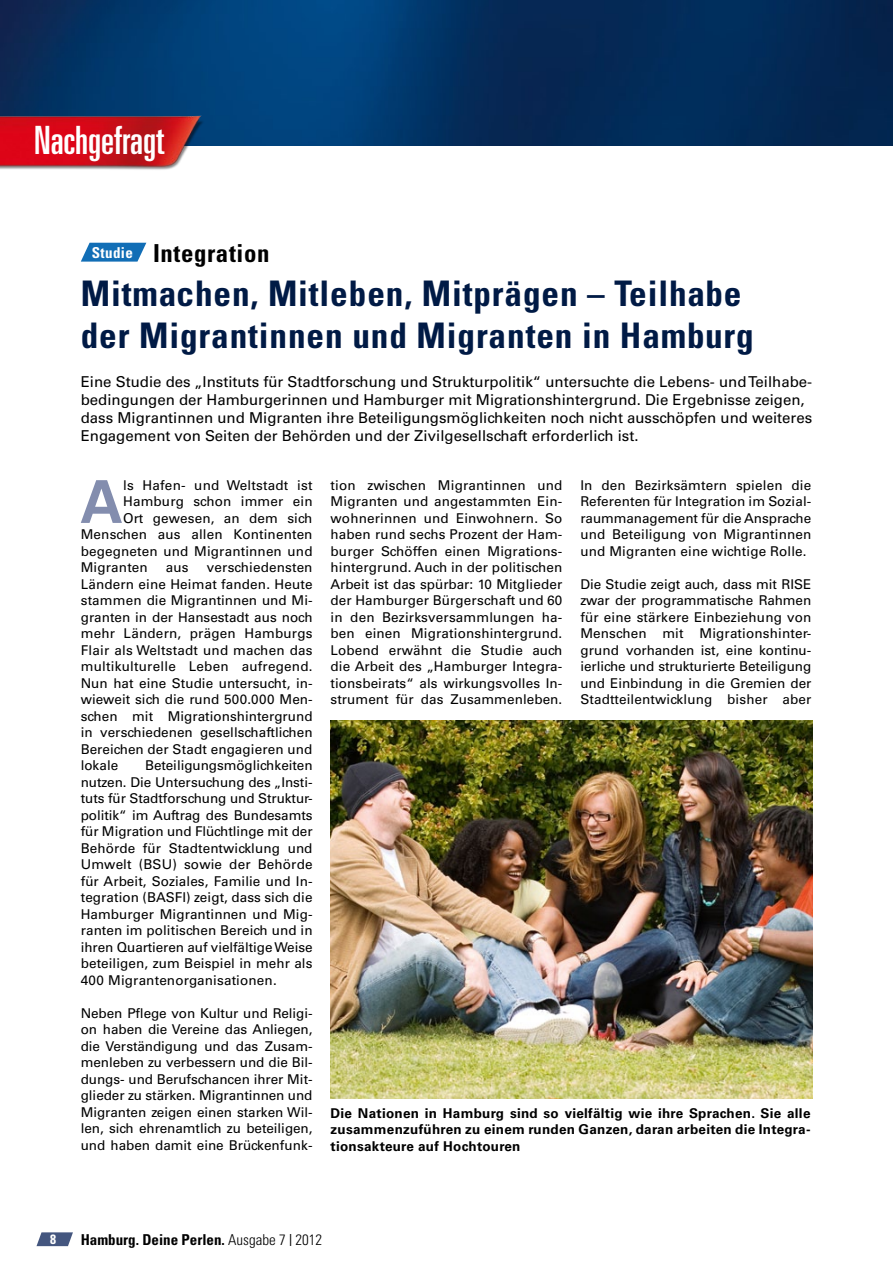
<style>
.page{position:relative;width:893px;height:1263px;background:#fff}
.page>*{position:absolute;margin:0;border:0;box-sizing:border-box;transform-origin:0 0}
.t1{font:700 59.1px "Univers";color:#838dae}
.t2{font:ultra-condensed 39px "Univers LT Pro";color:#fff}
.t3{font:700 condensed 35.25px/42.3px "Univers";letter-spacing:.025em;color:#001a45}
.t4{font:700 condensed 24.75px "Univers";letter-spacing:.025em;color:#000}
.t5{font:15px/18px "Univers";color:#000}
.t6{font:700 condensed 15px "Univers";color:#000}
.t7{font:13.5px/16.5px "Univers";letter-spacing:.01em;color:#000;text-align:justify}
.t8{font:700 13.5px/16.2px "Univers";letter-spacing:.02em;color:#000;text-align:justify}
.t9{font:700 condensed 13.5px "Univers";color:#fff}
.s1{font-weight:300}
.s2{font-weight:400;font-stretch:normal;font-size:12px}
</style>
<div class="page">
<svg style="left:37px;top:1232px;width:36px;height:14px"></svg>
<img style="left:0;top:0;width:888px;height:146px">
<img style="left:888px;top:0;width:5px;height:146px">
<img style="left:0;top:116px;width:246px;height:54px">
<svg style="left:81px;top:243px;width:65px;height:19px"></svg>
<img style="left:331px;top:721px;width:481px;height:378px">
<h2 class="t2" style="left:34px;top:118px;width:131px">Nachgefragt</h2>
<h3 class="t4" style="left:92px;top:238px;width:179px"><sup>Studie</sup> Integration</h3>
<h3 class="t3" style="left:81px;top:272px;width:674px">Mitmachen, Mitleben, Mitprägen – Teilhabe der Migrantinnen und Migranten in Hamburg</h3>
<p class="t5" style="left:81px;top:372px;width:733px">Eine Studie des „Instituts für Stadtforschung und Strukturpolitik“ untersuchte die Lebens- und Teilhabe&shy;bedingungen der Hamburgerinnen und Hamburger mit Migrationshintergrund. Die Ergebnisse zeigen, dass Migrantinnen und Migranten ihre Beteiligungsmöglichkeiten noch nicht ausschöpfen und weiteres Engagement von Seiten der Behörden und der Zivilgesellschaft erforderlich ist.</p>
<h1 class="t1" style="left:80px;top:467px;width:44px">A</h1>
<p class="t7" style="left:123px;top:477px;width:191px">ls Hafen- und Weltstadt ist</p>
<p class="t7" style="left:123px;top:493px;width:191px">Hamburg schon immer ein</p>
<p class="t7" style="left:123px;top:510px;width:191px">Ort gewesen, an dem sich</p>
<p class="t7" style="left:81px;top:526px;width:233px">Menschen aus allen Kontinenten</p>
<p class="t7" style="left:81px;top:543px;width:233px">begegneten und Migrantinnen und</p>
<p class="t7" style="left:81px;top:559px;width:69px">Migranten</p>
<p class="t7" style="left:166px;top:559px;width:24px">aus</p>
<p class="t7" style="left:81px;top:559px;width:233px;text-indent:126px">verschiedensten Ländern eine Heimat fanden. Heute stammen die Migrantinnen und Mi&shy;granten in der Hansestadt aus noch mehr Ländern, prägen Hamburgs Flair als Weltstadt und machen das multikulturelle Leben aufregend.<br>Nun hat eine Studie untersucht, in&shy;wieweit sich die rund 500.000 Men&shy;schen mit Migrationshintergrund in verschiedenen gesellschaftlichen Bereichen der Stadt engagieren und lokale</p>
<p class="t7" style="left:81px;top:757px;width:233px;text-indent:64px">Beteiligungsmöglichkeiten nutzen. Die Untersuchung des „Insti&shy;tuts für Stadtforschung und Struktur&shy;politik“ im Auftrag des Bundesamts für Migration und Flüchtlinge mit der Behörde für Stadtentwicklung und Umwelt (BSU) sowie der Behörde für Arbeit, Soziales, Familie und In&shy;tegration (BASFI) zeigt, dass sich die Hamburger Migrantinnen und Mig&shy;ranten im politischen Bereich und in ihren Quartieren auf vielfältige Weise beteiligen, zum Beispiel in mehr als 400 Migrantenorganisationen.</p>
<p class="t7" style="left:81px;top:1005px;width:233px">Neben Pflege von Kultur und Religi&shy;on haben die Vereine das Anliegen, die Verständigung und das Zusam&shy;menleben zu verbessern und die Bil&shy;dungs- und Berufschancen ihrer Mit&shy;glieder zu stärken. Migrantinnen und Migranten zeigen einen starken Wil&shy;len, sich ehrenamtlich zu beteiligen, und haben damit eine Brückenfunk-</p>
<p class="t7" style="left:331px;top:477px;width:233px">tion zwischen Migrantinnen und Migranten und angestammten Ein&shy;wohnerinnen und Einwohnern. So haben rund sechs Prozent der Ham&shy;burger Schöffen einen Migrations&shy;hintergrund. Auch in der politischen Arbeit ist das spürbar: 10 Mitglieder der Hamburger Bürgerschaft und 60 in den Bezirksversammlungen ha&shy;ben einen Migrationshintergrund.<br>Lobend erwähnt die Studie auch die Arbeit des „Hamburger Integra&shy;tionsbeirats“ als wirkungsvolles In&shy;strument für das Zusammenleben.</p>
<p class="t7" style="left:580px;top:477px;width:232px">In den Bezirksämtern spielen die Referenten für Integration im Sozial&shy;raummanagement für die Ansprache und Beteiligung von Migrantinnen und Migranten eine wichtige Rolle.</p>
<p class="t7" style="left:580px;top:576px;width:232px">Die Studie zeigt auch, dass mit RISE zwar der programmatische Rahmen für eine stärkere Einbeziehung von Menschen mit Migrationshinter&shy;grund vorhanden ist, eine kontinu&shy;ierliche und strukturierte Beteiligung und Einbindung in die Gremien der Stadtteilentwicklung bisher aber</p>
<p class="t8" style="left:331px;top:1105px;width:481px">Die Nationen in Hamburg sind so vielfältig wie ihre Sprachen. Sie alle zusammenzuführen zu einem runden Ganzen, daran arbeiten die Integra&shy;tionsakteure auf Hochtouren</p>
<p class="t9" style="left:50px;top:1231px;width:7px">8</p>
<p class="t6" style="left:81px;top:1231px;width:243px">Hamburg. Deine Perlen. <span class="s1">Ausgabe 7</span> <span class="s2">|</span> <span class="s1">2012</span></p>
</div>
